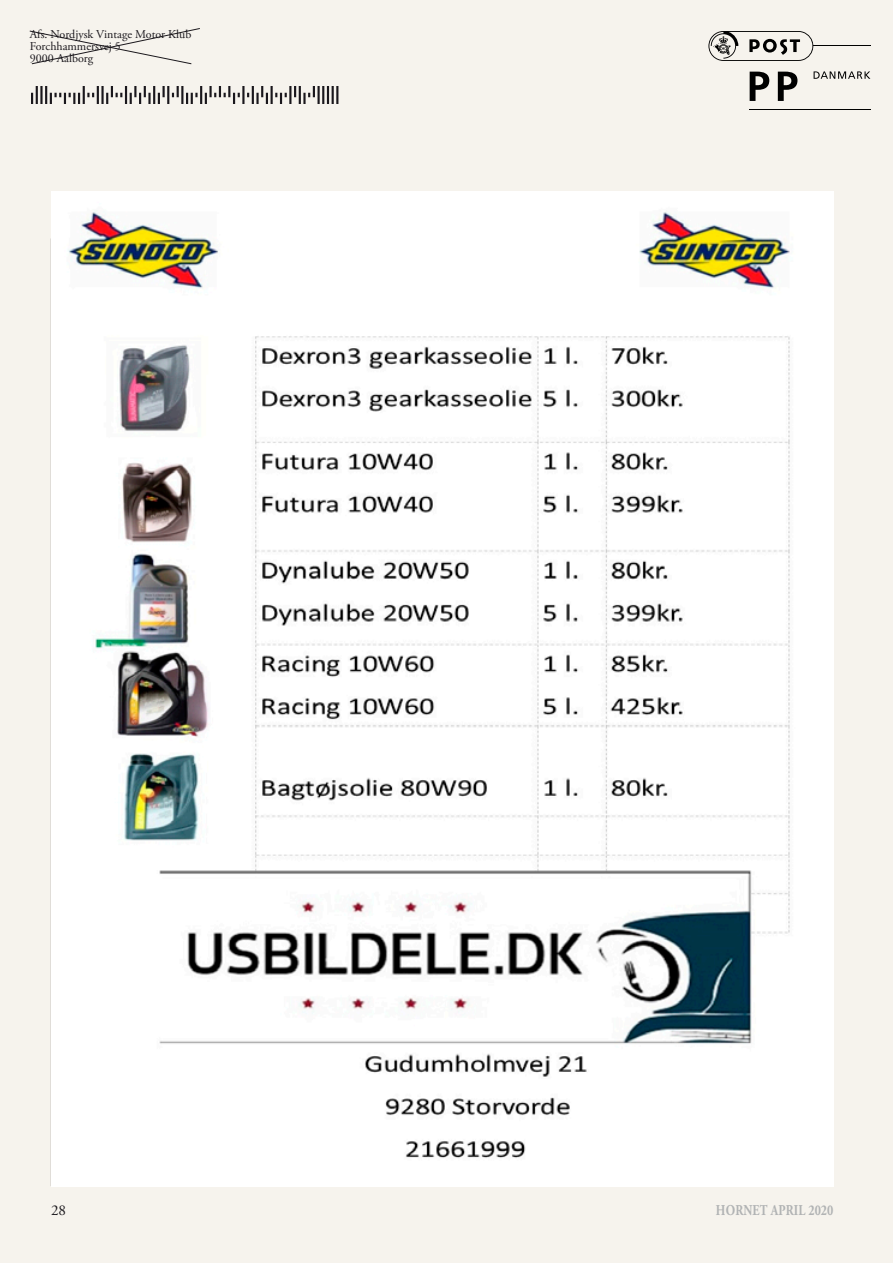
<style>
.page{position:relative;width:893px;height:1263px;background:#f6f3ed}
.page>*{position:absolute;margin:0;border:0;box-sizing:border-box;transform-origin:0 0}
.t1{font:700 15px "Adobe Garamond Pro";letter-spacing:.015em;color:#b1b3b4;scale:.8 1}
.t2{font:15px "Adobe Garamond Pro";color:#1a171c}
.Brød_uden_indryk{font:12px "Adobe Garamond Pro";color:#1a171c}
</style>
<div class="page">
<svg style="left:814px;top:71px;width:56px;height:8px"></svg>
<hr style="left:813px;top:45px;width:58px;height:1px;background:#000">
<hr style="left:749px;top:109px;width:122px;height:1px;background:#000">
<svg style="left:750px;top:72px;width:19px;height:29px"></svg>
<svg style="left:778px;top:72px;width:19px;height:29px"></svg>
<svg style="left:708px;top:31px;width:105px;height:30px;background:#bdbab6"></svg>
<img style="left:31px;top:86px;width:309px;height:18px">
<svg style="left:29px;top:28px;width:172px;height:37px;background:#eae7e1"></svg>
<img style="left:51px;top:191px;width:782px;height:995px">
<p class="Brød_uden_indryk" style="left:30px;top:27px;width:163px">Afs. Nordjysk Vintage Motor Klub</p>
<p class="Brød_uden_indryk" style="left:30px;top:39px;width:93px">Forchhammersvej 5</p>
<p class="Brød_uden_indryk" style="left:30px;top:51px;width:65px">9000 Aalborg</p>
<p class="t2" style="left:51px;top:1201px;width:16px">28</p>
<p class="t1" style="left:716px;top:1202px;width:148px">HORNET APRIL 2020</p>
</div>
